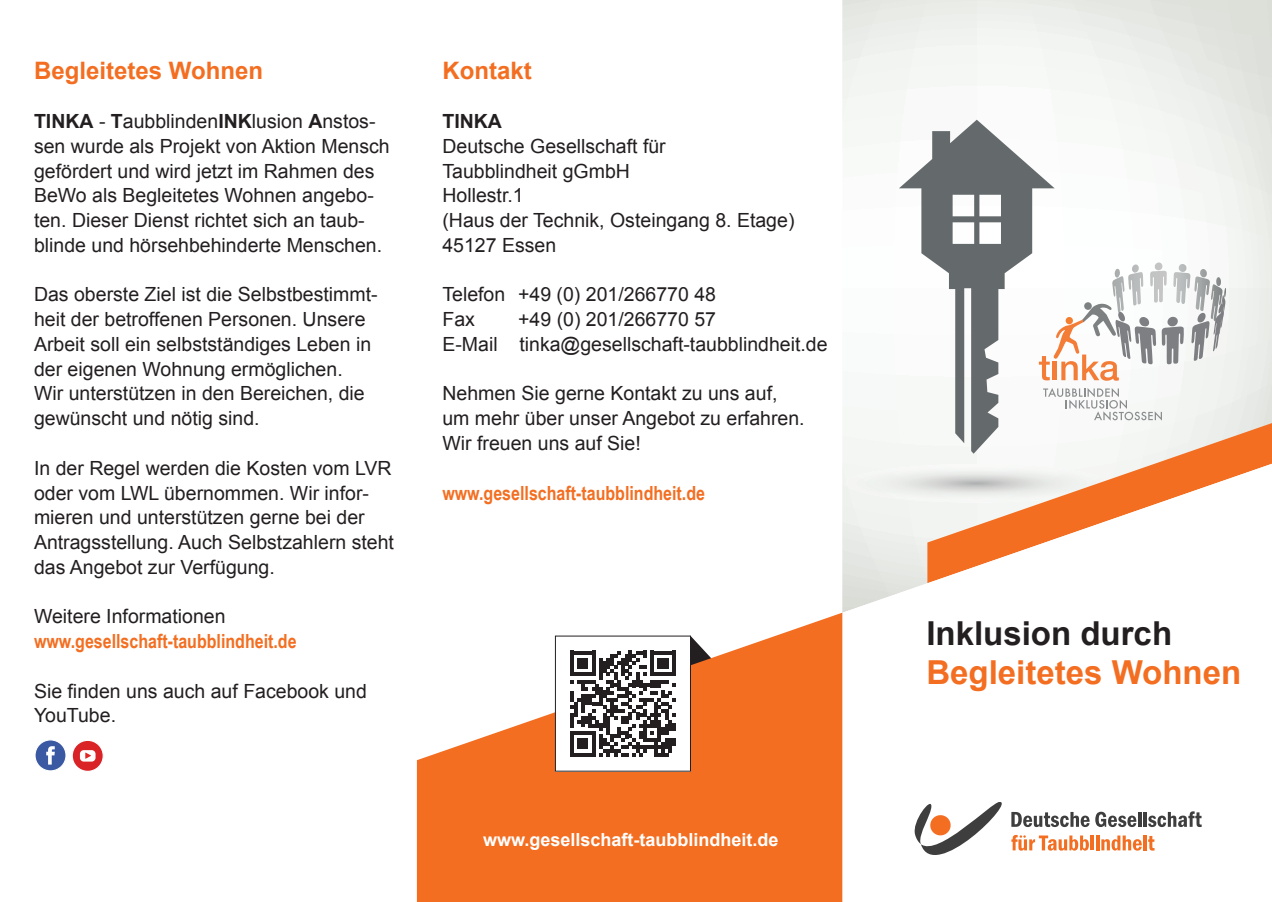
<style>
.page{position:relative;width:1272px;height:902px;background:#fff}
.page>*{position:absolute;margin:0;border:0;box-sizing:border-box;transform-origin:0 0}
.t1{font:700 33px "Arial";color:#f36e21}
.t2{font:700 33px "Arial";color:#231f20}
.t3{font:700 24px "Arial";color:#f36e21}
.t4{font:19.5px/24.8px "Arial";color:#231f20}
.t5{font:700 19.5px "Arial Narrow";color:#f36e21}
.t6{font:700 19.5px "Arial";color:#231f20}
.t7{font:700 18px "Arial";color:#fff}
.s1{font-weight:700}
</style>
<div class="page">
<svg style="left:842px;top:0;width:429px;height:463px"></svg>
<svg style="left:898px;top:120px;width:156px;height:333px"></svg>
<svg style="left:1038px;top:262px;width:185px;height:118px"></svg>
<svg style="left:1043px;top:388px;width:118px;height:32px"></svg>
<svg style="left:927px;top:423px;width:344px;height:40px;fill:#f4f6f4"></svg>
<svg style="left:842px;top:463px;width:429px;height:438px"></svg>
<svg style="left:1095px;top:811px;width:41px;height:16px"></svg>
<hr style="left:1138px;top:811px;width:3px;height:15px;background:#3e3e3f">
<hr style="left:1143px;top:811px;width:3px;height:15px;background:#3e3e3f">
<svg style="left:1148px;top:811px;width:53px;height:16px"></svg>
<svg style="left:914px;top:801px;width:175px;height:53px"></svg>
<hr style="left:1090px;top:835px;width:3px;height:15px;background:#f36e21">
<svg style="left:1095px;top:835px;width:59px;height:15px"></svg>
<svg style="left:417px;top:612px;width:425px;height:289px;fill:#f36e21"></svg>
<div style="left:555px;top:636px;width:135px;height:135px;background:#fff"></div>
<svg style="left:570px;top:650px;width:106px;height:106px"></svg>
<svg style="left:72px;top:740px;width:31px;height:31px"></svg>
<div style="left:72px;top:739px;width:32px;height:32px;border:1px solid #fff;border-radius:50%"></div>
<div style="left:80px;top:750px;width:15px;height:11px;background:#fff;border-radius:4px"></div>
<svg style="left:85px;top:752px;width:6px;height:6px"></svg>
<div style="left:35px;top:739px;width:31px;height:31px;background:#3a59a2;border-radius:50%"></div>
<div style="left:34px;top:739px;width:33px;height:32px;border:1px solid #fff;border-radius:50%"></div>
<svg style="left:46px;top:746px;width:9px;height:18px"></svg>
<p class="t3" style="left:34px;top:54px;width:230px">Begleitetes Wohnen</p>
<p class="t4" style="left:34px;top:109px;width:357px"><span class="s1">TINKA</span> - <span class="s1">T</span>aubblinden<span class="s1">INK</span>lusion <span class="s1">A</span>nstos&shy;sen wurde als Projekt von Aktion Mensch gefördert und wird jetzt im Rahmen des BeWo als Begleitetes Wohnen angebo&shy;ten. Dieser Dienst richtet sich an taub&shy;blinde und hörsehbehinderte Menschen.</p>
<p class="t4" style="left:34px;top:282px;width:345px">Das oberste Ziel ist die Selbstbestimmt&shy;heit der betroffenen Personen. Unsere Arbeit soll ein selbstständiges Leben in der eigenen Wohnung ermöglichen.<br>Wir unterstützen in den Bereichen, die gewünscht und nötig sind.</p>
<p class="t4" style="left:34px;top:455px;width:361px">In der Regel werden die Kosten vom LVR oder vom LWL übernommen. Wir infor&shy;mieren und unterstützen gerne bei der Antragsstellung. Auch Selbstzahlern steht das Angebot zur Verfügung.</p>
<p class="t4" style="left:34px;top:604px;width:193px">Weitere Informationen</p>
<p class="t5" style="left:34px;top:626px;width:264px">www.gesellschaft-taubblindheit.de</p>
<p class="t4" style="left:34px;top:678px;width:334px">Sie finden uns auch auf Facebook und<br>YouTube.</p>
<p class="t3" style="left:442px;top:54px;width:91px">Kontakt</p>
<p class="t6" style="left:442px;top:108px;width:61px">TINKA</p>
<p class="t4" style="left:442px;top:134px;width:353px">Deutsche Gesellschaft für<br>Taubblindheit gGmbH<br>Hollestr.1<br>(Haus der Technik, Osteingang 8. Etage)<br>45127 Essen</p>
<p class="t4" style="left:442px;top:282px;width:275px">Telefon +49 (0) 201/266770 48<br>Fax</p>
<p class="t4" style="left:442px;top:307px;width:387px;text-indent:76px">+49 (0) 201/266770 57<br>E-Mail tinka@gesellschaft-taubblindheit.de</p>
<p class="t4" style="left:442px;top:381px;width:364px">Nehmen Sie gerne Kontakt zu uns auf, um mehr über unser Angebot zu erfahren.<br>Wir freuen uns auf Sie!</p>
<p class="t5" style="left:442px;top:478px;width:264px">www.gesellschaft-taubblindheit.de</p>
<p class="t7" style="left:483px;top:828px;width:297px">www.gesellschaft-taubblindheit.de</p>
<h1 class="t2" style="left:926px;top:611px;width:247px">Inklusion durch</h1>
<h1 class="t1" style="left:926px;top:650px;width:316px">Begleitetes Wohnen</h1>
</div>
